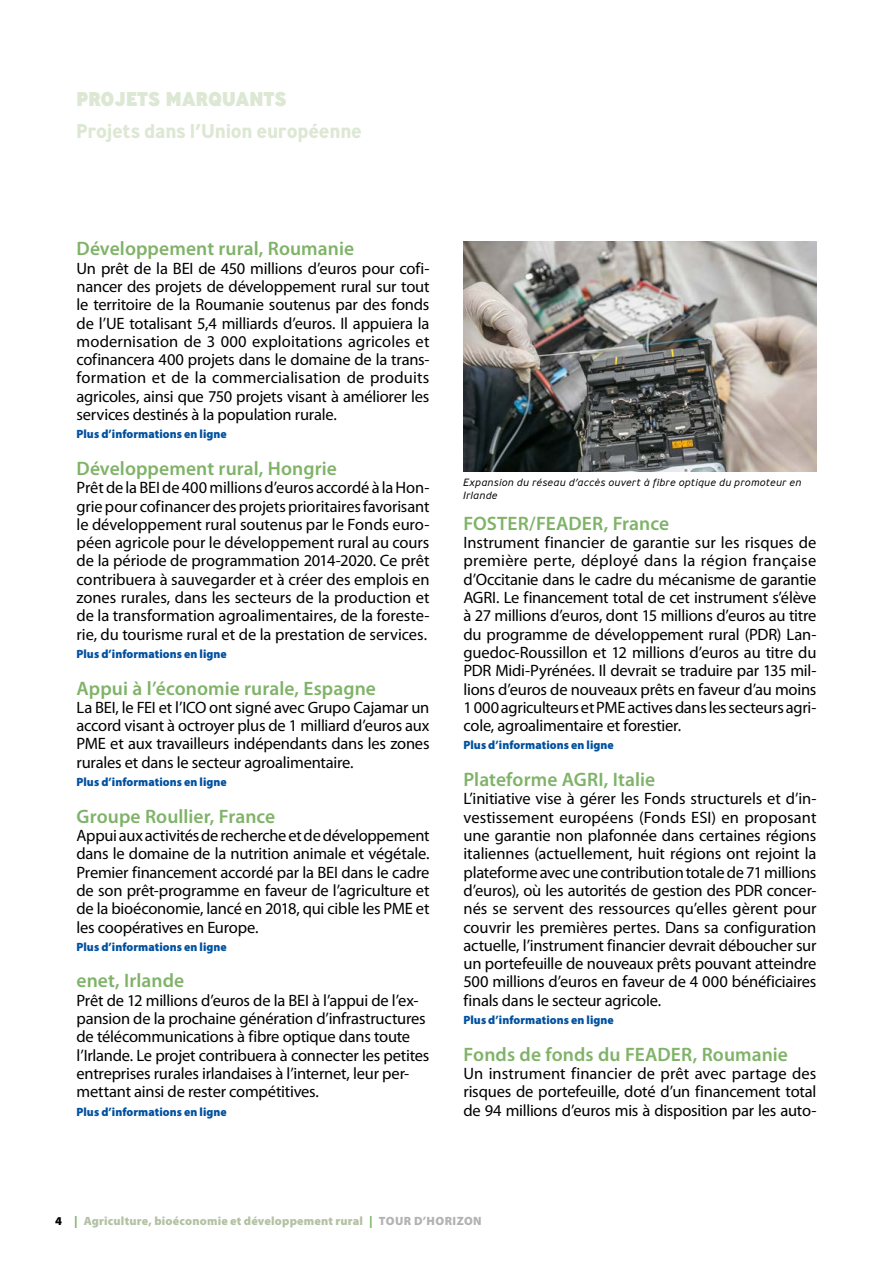
<style>
.page{position:relative;width:893px;height:1263px;background:#fff}
.page>*{position:absolute;margin:0;border:0;box-sizing:border-box;transform-origin:0 0}
.t1{font:700 19.95px "Ministry";letter-spacing:-.015em;color:#dde8d4}
.t2{font:800 19.95px "Ministry";letter-spacing:-.01em;color:#dde8d4}
.t3{font:600 19.5px "Myriad Pro";letter-spacing:.005em;color:#7fb368}
.t4{font:16.5px/18.3px "Myriad Pro";letter-spacing:-.015em;color:#000;text-align:justify}
.t5{font:900 12px "Myriad Pro";letter-spacing:.005em;color:#0051a0}
.t6{font:900 12px "Myriad Pro";letter-spacing:.015em;color:#b4c1a5}
.t7{font:italic 300 10.5px/12.6px "Ministry";letter-spacing:.025em;color:#000}
.s1{color:#000}
.s2{color:#7fb368}
.s3{color:#b3b2b2}
</style>
<div class="page">
<img style="left:463px;top:242px;width:353px;height:229px">
<p class="t2" style="left:76px;top:85px;width:212px">PROJETS MARQUANTS</p>
<p class="t1" style="left:76px;top:118px;width:287px">Projets dans l’Union européenne</p>
<p class="t3" style="left:77px;top:238px;width:279px">Développement rural, Roumanie</p>
<p class="t4" style="left:77px;top:259px;width:354px">Un prêt de la BEI de 450 millions d’euros pour cofi&shy;nancer des projets de développement rural sur tout le territoire de la Roumanie soutenus par des fonds de l’UE totalisant 5,4 milliards d’euros. Il appuiera la modernisation de 3 000 exploitations agricoles et cofinancera 400 projets dans le domaine de la trans&shy;formation et de la commercialisation de produits agricoles, ainsi que 750 projets visant à améliorer les services destinés à la population rurale.</p>
<p class="t5" style="left:77px;top:427px;width:152px">Plus d’informations en ligne</p>
<p class="t3" style="left:77px;top:458px;width:262px">Développement rural, Hongrie</p>
<p class="t4" style="left:77px;top:479px;width:354px">Prêt de laBEI de 400millions d’euros accordé à la Hon&shy;grie pour cofinancer des projets prioritaires favorisant le développement rural soutenus par le Fonds euro&shy;péen agricole pour le développement rural au cours de la période de programmation 2014-2020. Ce prêt contribuera à sauvegarder et à créer des emplois en zones rurales, dans les secteurs de la production et de la transformation agroalimentaires, de la foreste&shy;rie, du tourisme rural et de la prestation de services.</p>
<p class="t5" style="left:77px;top:647px;width:152px">Plus d’informations en ligne</p>
<p class="t3" style="left:77px;top:677px;width:301px">Appui à l’économie rurale, Espagne</p>
<p class="t4" style="left:77px;top:698px;width:354px">La BEI, le FEI et l’ICO ont signé avec Grupo Cajamar un accord visant à octroyer plus de 1 milliard d’euros aux PME et aux travailleurs indépendants dans les zones rurales et dans le secteur agroalimentaire.</p>
<p class="t5" style="left:77px;top:775px;width:152px">Plus d’informations en ligne</p>
<p class="t3" style="left:77px;top:805px;width:200px">Groupe Roullier, France</p>
<p class="t4" style="left:77px;top:827px;width:354px">Appui aux activités de recherche et de développement dans le domaine de la nutrition animale et végétale.<br>Premier financement accordé par la BEI dans le cadre de son prêt-programme en faveur de l’agriculture et de la bioéconomie, lancé en 2018, qui cible les PME et les coopératives en Europe.</p>
<p class="t5" style="left:77px;top:940px;width:152px">Plus d’informations en ligne</p>
<p class="t3" style="left:77px;top:970px;width:109px">enet, Irlande</p>
<p class="t4" style="left:77px;top:991px;width:354px;text-align:left">Prêt de 12 millions d’euros de la BEI à l’appui de l’ex&shy;pansion de la prochaine génération d’infrastructures de télécommunications à fibre optique dans toute l’Irlande. Le projet contribuera à connecter les petites entreprises rurales irlandaises à l’internet, leur per&shy;mettant ainsi de rester compétitives.</p>
<p class="t5" style="left:77px;top:1105px;width:152px">Plus d’informations en ligne</p>
<p class="t7" style="left:463px;top:476px;width:340px">Expansion du réseau d’accès ouvert à fibre optique du promoteur en<br>Irlande</p>
<p class="t3" style="left:463px;top:512px;width:207px">FOSTER/FEADER, France</p>
<p class="t4" style="left:463px;top:534px;width:354px">Instrument financier de garantie sur les risques de première perte, déployé dans la région française d’Occitanie dans le cadre du mécanisme de garantie AGRI. Le financement total de cet instrument s’élève à 27 millions d’euros, dont 15 millions d’euros au titre du programme de développement rural (PDR) Lan&shy;guedoc-Roussillon et 12 millions d’euros au titre du PDR Midi-Pyrénées. Il devrait se traduire par 135 mil&shy;lions d’euros de nouveaux prêts en faveur d’au moins 1000agriculteurs et PME actives dans les secteurs agri&shy;cole, agroalimentaire et forestier.</p>
<p class="t5" style="left:463px;top:739px;width:152px">Plus d’informations en ligne</p>
<p class="t3" style="left:463px;top:769px;width:193px">Plateforme AGRI, Italie</p>
<p class="t4" style="left:463px;top:790px;width:354px">L’initiative vise à gérer les Fonds structurels et d’in&shy;vestissement européens (Fonds ESI) en proposant une garantie non plafonnée dans certaines régions italiennes (actuellement, huit régions ont rejoint la plateforme avec une contribution totale de 71millions d’euros), où les autorités de gestion des PDR concer&shy;nés se servent des ressources qu’elles gèrent pour couvrir les premières pertes. Dans sa configuration actuelle, l’instrument financier devrait déboucher sur un portefeuille de nouveaux prêts pouvant atteindre 500 millions d’euros en faveur de 4 000 bénéficiaires finals dans le secteur agricole.</p>
<p class="t5" style="left:463px;top:1013px;width:152px">Plus d’informations en ligne</p>
<p class="t3" style="left:463px;top:1043px;width:326px">Fonds de fonds du FEADER, Roumanie</p>
<p class="t4" style="left:463px;top:1064px;width:354px">Un instrument financier de prêt avec partage des risques de portefeuille, doté d’un financement total de 94 millions d’euros mis à disposition par les auto-</p>
<p class="t6" style="left:55px;top:1214px;width:428px"><span class="s1">4</span> <span class="s2">|</span> Agriculture, bioéconomie et développement rural <span class="s2">|</span> <span class="s3">TOUR D’HORIZON</span></p>
</div>
